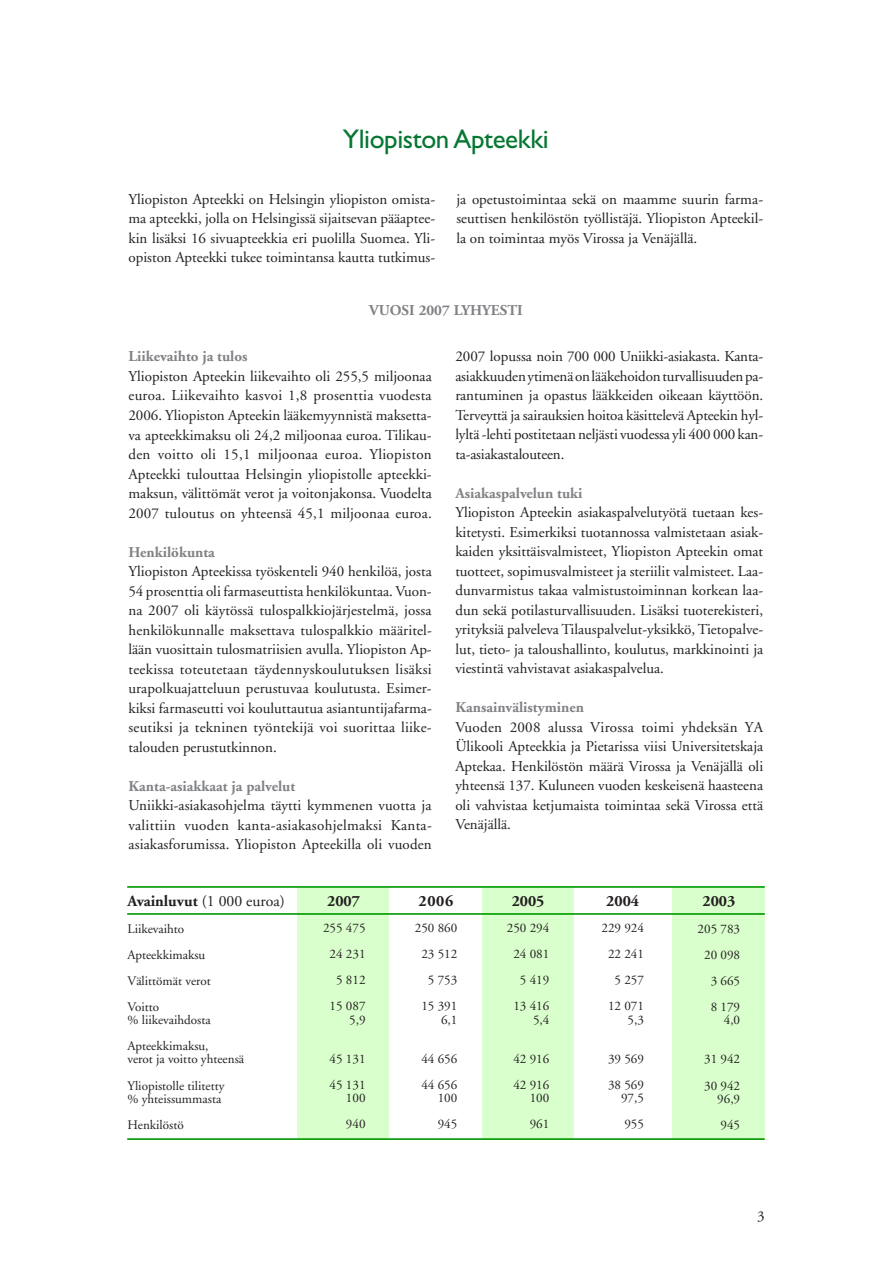
<style>
.page{position:relative;width:893px;height:1262px;background:#fff}
.page>*{position:absolute;margin:0;border:0;box-sizing:border-box;transform-origin:0 0}
.t1{font:27px "Gill Sans";letter-spacing:-.015em;color:#057732}
.t2{font:15.75px "Adobe Garamond";color:#231f20}
.t3{font:700 15.75px "Adobe Garamond";color:#231f20}
.t4{font:15px/19.5px "Adobe Garamond";color:#231f20;text-align:justify}
.t5{font:700 15px "Adobe Garamond";color:#808285}
.t6{font:13.05px/26.1px "Adobe Garamond";color:#231f20}
.s1{font-weight:700}
</style>
<div class="page">
<div style="left:672px;top:887px;width:92px;height:252px;background:#d9ffcc"></div>
<div style="left:482px;top:887px;width:91px;height:252px;background:#d9ffcc"></div>
<div style="left:297px;top:887px;width:92px;height:252px;background:#d9ffcc"></div>
<hr style="left:127px;top:1138px;width:637px;height:1px;background:#090">
<hr style="left:127px;top:886px;width:637px;height:1px;background:#090">
<hr style="left:127px;top:913px;width:637px;height:1px;background:#090">
<h1 class="t1" style="left:343px;top:129px;width:207px">Yliopiston Apteekki</h1>
<p class="t4" style="left:128px;top:191px;width:308px">Yliopiston Apteekki on Helsingin yliopiston omista&shy;ma apteekki, jolla on Helsingissä sijaitsevan pääaptee&shy;kin lisäksi 16 sivuapteekkia eri puolilla Suomea. Yli&shy;opiston Apteekki tukee toimintansa kautta tutkimus-</p>
<p class="t4" style="left:456px;top:191px;width:308px">ja opetustoimintaa sekä on maamme suurin farma&shy;seuttisen henkilöstön työllistäjä. Yliopiston Apteekil&shy;la on toimintaa myös Virossa ja Venäjällä.</p>
<p class="t5" style="left:369px;top:304px;width:155px">VUOSI 2007 LYHYESTI</p>
<p class="t4" style="left:455px;top:348px;width:309px">2007 lopussa noin 700 000 Uniikki-asiakasta. Kanta&shy;asiakkuuden ytimenä on lääkehoidon turvallisuuden pa&shy;rantuminen ja opastus lääkkeiden oikeaan käyttöön.<br>Terveyttä ja sairauksien hoitoa käsittelevä Apteekin hyl&shy;lyltä -lehti postitetaan neljästi vuodessa yli 400 000 kan&shy;ta-asiakastalouteen.</p>
<p class="t5" style="left:455px;top:487px;width:129px">Asiakaspalvelun tuki</p>
<p class="t4" style="left:455px;top:504px;width:309px">Yliopiston Apteekin asiakaspalvelutyötä tuetaan kes&shy;kitetysti. Esimerkiksi tuotannossa valmistetaan asiak&shy;kaiden yksittäisvalmisteet, Yliopiston Apteekin omat tuotteet, sopimusvalmisteet ja steriilit valmisteet. Laa&shy;dunvarmistus takaa valmistustoiminnan korkean laa&shy;dun sekä potilasturvallisuuden. Lisäksi tuoterekisteri, yrityksiä palveleva Tilauspalvelut-yksikkö, Tietopalve&shy;lut, tieto- ja taloushallinto, koulutus, markkinointi ja viestintä vahvistavat asiakaspalvelua.</p>
<p class="t5" style="left:455px;top:701px;width:130px">Kansainvälistyminen</p>
<p class="t4" style="left:455px;top:719px;width:309px">Vuoden 2008 alussa Virossa toimi yhdeksän YA Ülikooli Apteekkia ja Pietarissa viisi Universitetskaja Aptekaa. Henkilöstön määrä Virossa ja Venäjällä oli yhteensä 137. Kuluneen vuoden keskeisenä haasteena oli vahvistaa ketjumaista toimintaa sekä Virossa että Venäjällä.</p>
<p class="t5" style="left:128px;top:351px;width:121px">Liikevaihto ja tulos</p>
<p class="t4" style="left:128px;top:368px;width:305px">Yliopiston Apteekin liikevaihto oli 255,5 miljoonaa euroa. Liikevaihto kasvoi 1,8 prosenttia vuodesta 2006. Yliopiston Apteekin lääkemyynnistä maksetta&shy;va apteekkimaksu oli 24,2 miljoonaa euroa. Tilikau&shy;den voitto oli 15,1 miljoonaa euroa. Yliopiston Apteekki tulouttaa Helsingin yliopistolle apteekki&shy;maksun, välittömät verot ja voitonjakonsa. Vuodelta 2007 tuloutus on yhteensä 45,1 miljoonaa euroa.</p>
<p class="t5" style="left:128px;top:546px;width:88px">Henkilökunta</p>
<p class="t4" style="left:128px;top:563px;width:305px">Yliopiston Apteekissa työskenteli 940 henkilöä, josta 54 prosenttia oli farmaseuttista henkilökuntaa. Vuon&shy;na 2007 oli käytössä tulospalkkiojärjestelmä, jossa henkilökunnalle maksettava tulospalkkio määritel&shy;lään vuosittain tulosmatriisien avulla. Yliopiston Ap&shy;teekissa toteutetaan täydennyskoulutuksen lisäksi urapolkuajatteluun perustuvaa koulutusta. Esimer&shy;kiksi farmaseutti voi kouluttautua asiantuntijafarma&shy;seutiksi ja tekninen työntekijä voi suorittaa liike&shy;talouden perustutkinnon.</p>
<p class="t5" style="left:128px;top:780px;width:168px">Kanta-asiakkaat ja palvelut</p>
<p class="t4" style="left:128px;top:797px;width:305px">Uniikki-asiakasohjelma täytti kymmenen vuotta ja valittiin vuoden kanta-asiakasohjelmaksi Kanta&shy;asiakasforumissa. Yliopiston Apteekilla oli vuoden</p>
<p class="t2" style="left:127px;top:894px;width:159px"><span class="s1">Avainluvut</span> (1 000 euroa)</p>
<p class="t3" style="left:327px;top:894px;width:34px">2007</p>
<p class="t3" style="left:418px;top:894px;width:36px">2006</p>
<p class="t3" style="left:511px;top:894px;width:34px">2005</p>
<p class="t6" style="left:127px;top:916px;width:85px">Liikevaihto<br>Apteekkimaksu<br>Välittömät verot<br>Voitto</p>
<p class="t6" style="left:127px;top:1008px;width:85px">% liikevaihdosta<br>Apteekkimaksu,</p>
<p class="t6" style="left:127px;top:1047px;width:118px">verot ja voitto yhteensä<br>Yliopistolle tilitetty</p>
<p class="t6" style="left:127px;top:1086px;width:95px">% yhteissummasta<br>Henkilöstö</p>
<p class="t6" style="left:507px;top:916px;width:44px;text-align:right">250 294<br>24 081<br>5 419<br>13 416</p>
<p class="t6" style="left:533px;top:1007px;width:18px">5,4</p>
<p class="t6" style="left:513px;top:1046px;width:37px">42 916<br>42 916</p>
<p class="t6" style="left:529px;top:1086px;width:21px">100<br>961</p>
<p class="t6" style="left:323px;top:916px;width:44px;text-align:right">255 475<br>24 231<br>5 812<br>15 087</p>
<p class="t6" style="left:349px;top:1007px;width:18px">5,9</p>
<p class="t6" style="left:329px;top:1046px;width:37px">45 131<br>45 131</p>
<p class="t6" style="left:346px;top:1086px;width:21px">100<br>940</p>
<p class="t6" style="left:415px;top:916px;width:44px;text-align:right">250 860<br>23 512<br>5 753<br>15 391</p>
<p class="t6" style="left:441px;top:1007px;width:18px">6,1</p>
<p class="t6" style="left:421px;top:1046px;width:37px">44 656<br>44 656</p>
<p class="t6" style="left:438px;top:1086px;width:21px">100<br>945</p>
<p class="t3" style="left:606px;top:894px;width:34px">2004</p>
<p class="t6" style="left:601px;top:916px;width:44px;text-align:right">229 924<br>22 241<br>5 257<br>12 071</p>
<p class="t6" style="left:627px;top:1007px;width:18px">5,3</p>
<p class="t6" style="left:608px;top:1046px;width:37px">39 569<br>38 569</p>
<p class="t6" style="left:621px;top:1086px;width:24px">97,5<br>955</p>
<p class="t3" style="left:702px;top:894px;width:34px">2003</p>
<p class="t6" style="left:697px;top:916px;width:44px;text-align:right">205 783<br>20 098<br>3 665<br>8 179</p>
<p class="t6" style="left:723px;top:1008px;width:18px">4,0</p>
<p class="t6" style="left:704px;top:1047px;width:37px">31 942<br>30 942</p>
<p class="t6" style="left:717px;top:1086px;width:24px">96,9<br>945</p>
<p class="t4" style="left:757px;top:1207px;width:9px">3</p>
</div>
